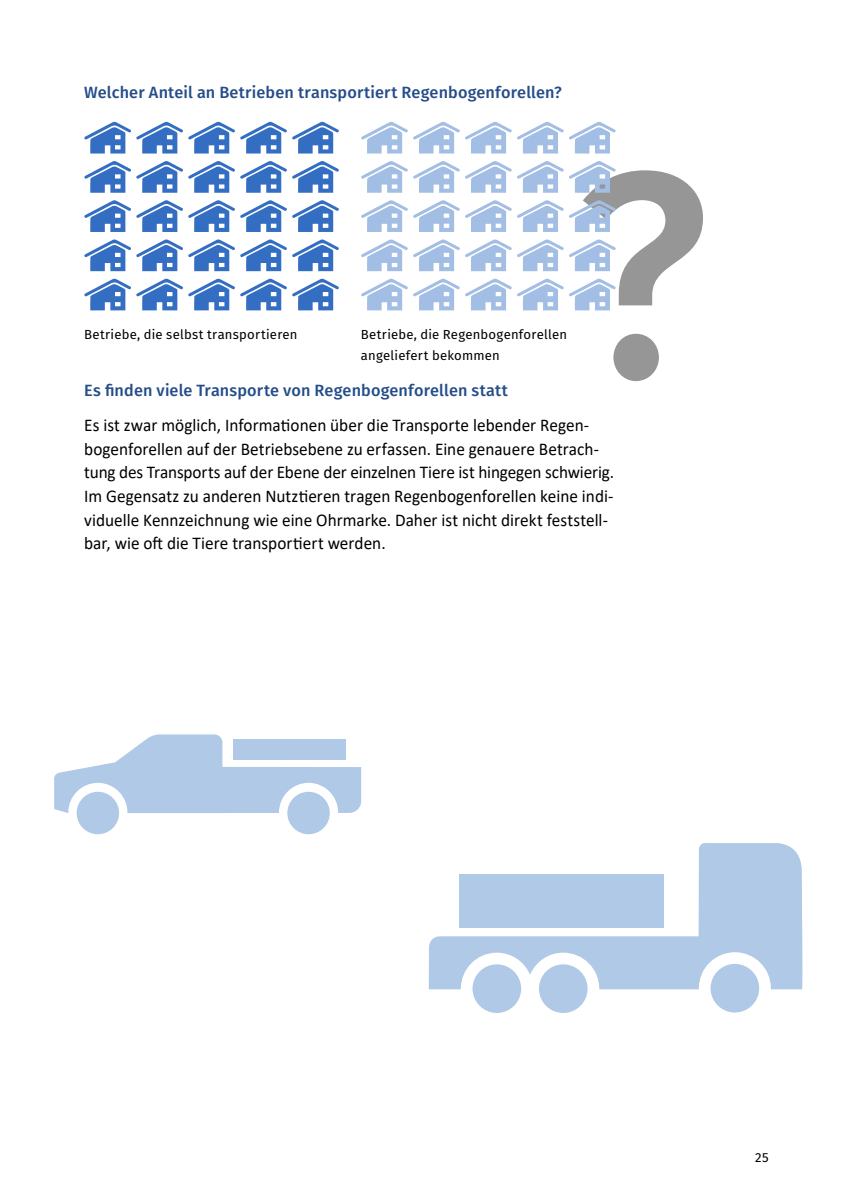
<style>
.page{position:relative;width:844px;height:1191px;background:#fff}
.page>*{position:absolute;margin:0;border:0;box-sizing:border-box;transform-origin:0 0}
.P01_Standard__P____f{font:17.85px/23.6px "Calibri";color:#000;scale:.96 1}
.P10_Zwischenhead__H3{font:500 16.28px "Fira Sans";letter-spacing:.01em;color:#244d89}
.P10_Zwischenhead_nac{font:500 16.28px "Fira Sans";letter-spacing:.01em;color:#244d89}
.t1{font:13.12px/20.1px "Fira Sans";letter-spacing:.02em;color:#000}
</style>
<div class="page">
<svg style="left:84px;top:122px;width:255px;height:31px"></svg>
<svg style="left:84px;top:161px;width:255px;height:32px"></svg>
<svg style="left:84px;top:200px;width:255px;height:32px"></svg>
<svg style="left:84px;top:239px;width:255px;height:32px"></svg>
<svg style="left:84px;top:278px;width:255px;height:32px"></svg>
<svg style="left:361px;top:122px;width:46px;height:31px"></svg>
<svg style="left:361px;top:161px;width:46px;height:32px"></svg>
<svg style="left:361px;top:200px;width:46px;height:32px"></svg>
<svg style="left:361px;top:239px;width:46px;height:32px"></svg>
<svg style="left:361px;top:278px;width:46px;height:32px"></svg>
<svg style="left:413px;top:122px;width:46px;height:31px"></svg>
<svg style="left:413px;top:161px;width:46px;height:32px"></svg>
<svg style="left:413px;top:200px;width:46px;height:32px"></svg>
<svg style="left:413px;top:239px;width:46px;height:32px"></svg>
<svg style="left:413px;top:278px;width:46px;height:32px"></svg>
<svg style="left:465px;top:122px;width:46px;height:31px"></svg>
<svg style="left:465px;top:161px;width:46px;height:32px"></svg>
<svg style="left:465px;top:200px;width:46px;height:32px"></svg>
<svg style="left:465px;top:239px;width:46px;height:32px"></svg>
<svg style="left:465px;top:278px;width:46px;height:32px"></svg>
<svg style="left:517px;top:122px;width:46px;height:31px"></svg>
<svg style="left:517px;top:161px;width:46px;height:32px"></svg>
<svg style="left:517px;top:200px;width:46px;height:32px"></svg>
<svg style="left:517px;top:239px;width:46px;height:32px"></svg>
<svg style="left:517px;top:278px;width:46px;height:32px"></svg>
<svg style="left:569px;top:122px;width:46px;height:31px"></svg>
<svg style="left:569px;top:161px;width:133px;height:220px"></svg>
<div style="left:539px;top:964px;width:48px;height:49px;background:#afc9e7;border-radius:50%"></div>
<div style="left:472px;top:964px;width:49px;height:49px;background:#afc9e7;border-radius:50%"></div>
<div style="left:710px;top:964px;width:49px;height:48px;background:#afc9e7;border-radius:50%"></div>
<svg style="left:428px;top:843px;width:374px;height:146px;fill:#afc9e7"></svg>
<div style="left:459px;top:874px;width:204px;height:54px;background:#afc9e7"></div>
<div style="left:77px;top:791px;width:42px;height:43px;background:#afc9e7;border-radius:50%"></div>
<div style="left:287px;top:792px;width:43px;height:42px;background:#afc9e7;border-radius:50%"></div>
<svg style="left:54px;top:734px;width:307px;height:79px"></svg>
<h3 class="P10_Zwischenhead__H3" style="left:84px;top:79px;width:479px">Welcher Anteil an Betrieben transportiert Regenbogenforellen?</h3>
<p class="t1" style="left:84px;top:324px;width:215px">Betriebe, die selbst transportieren</p>
<p class="t1" style="left:361px;top:324px;width:207px">Betriebe, die Regenbogenforellen angeliefert bekommen</p>
<p class="P10_Zwischenhead_nac" style="left:84px;top:377px;width:425px">Es finden viele Transporte von Regenbogenforellen statt</p>
<p class="P01_Standard__P____f" style="left:84px;top:413px;width:553px">Es ist zwar möglich, Informationen über die Transporte lebender Regen&shy;bogenforellen auf der Betriebsebene zu erfassen. Eine genauere Betrach&shy;tung des Transports auf der Ebene der einzelnen Tiere ist hingegen schwierig.<br>Im Gegensatz zu anderen Nutztieren tragen Regenbogenforellen keine indi&shy;viduelle Kennzeichnung wie eine Ohrmarke. Daher ist nicht direkt feststell&shy;bar, wie oft die Tiere transportiert werden.</p>
<p class="t1" style="left:755px;top:1147px;width:15px">25</p>
</div>
